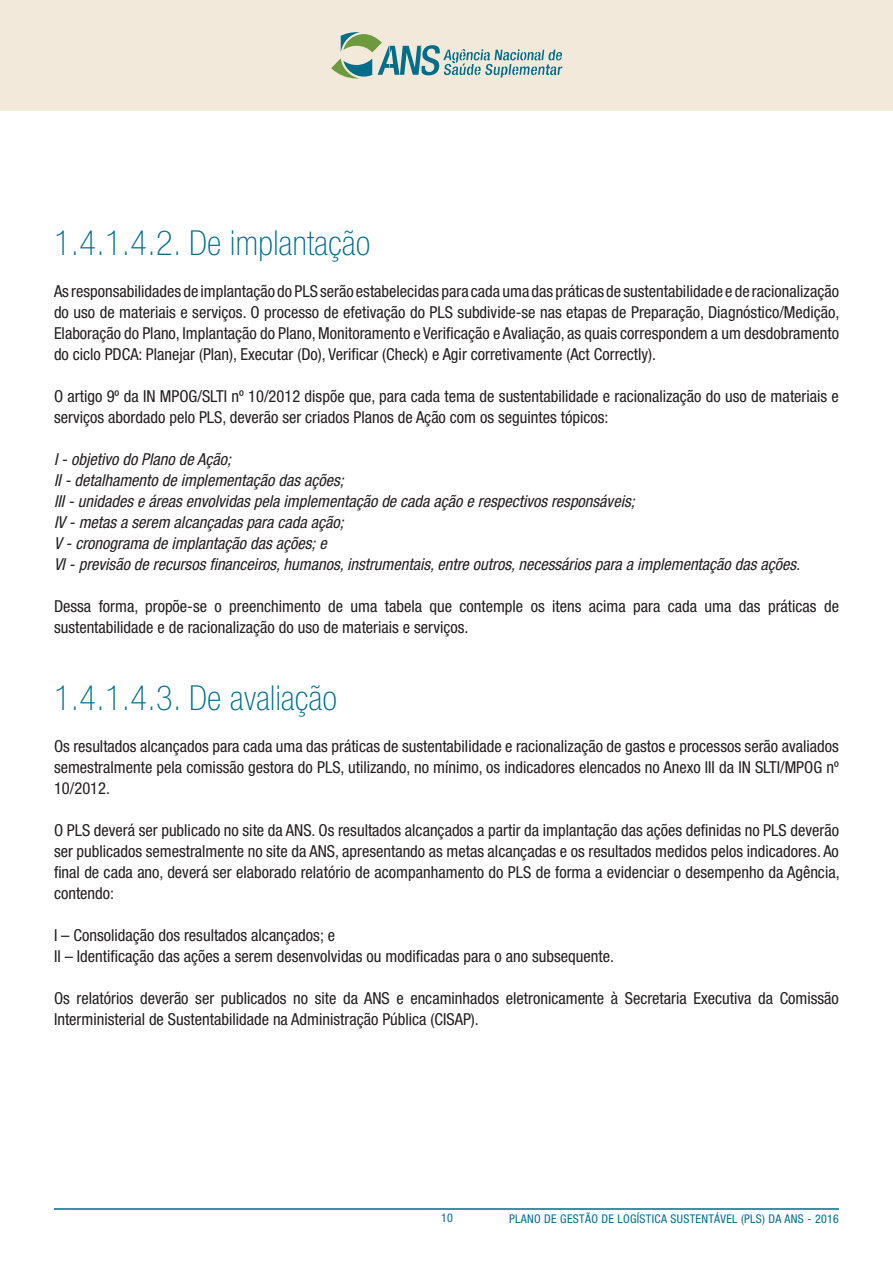
<style>
.page{position:relative;width:893px;height:1263px;background:#fff}
.page>*{position:absolute;margin:0;border:0;box-sizing:border-box;transform-origin:0 0}
.titulo_principal{font:100 condensed 34.5px "Helvetica Neue";letter-spacing:.01em;color:#006d89}
.texto{font:condensed 16.5px/21px "Helvetica Neue";color:#231f20;text-align:justify}
.texto-2{font:italic condensed 16.5px "Helvetica Neue";color:#231f20}
.t1{font:condensed 12px "Helvetica Neue";letter-spacing:.025em;color:#006d89}
</style>
<div class="page">
<div style="left:0;top:0;width:893px;height:111px;background:#f2e9da"></div>
<svg style="left:331px;top:32px;width:231px;height:46px"></svg>
<hr style="left:54px;top:1208px;width:785px;height:2px;background:#006d89">
<p class="titulo_principal" style="left:54px;top:224px;width:318px">1.4.1.4.2. De implantação</p>
<p class="texto" style="left:54px;top:281px;width:787px">As responsabilidades de implantação do PLS serão estabelecidas para cada uma das práticas de sustentabilidade e de racionalização do uso de materiais e serviços. O processo de efetivação do PLS subdivide-se nas etapas de Preparação, Diagnóstico/Medição, Elaboração do Plano, Implantação do Plano, Monitoramento e Verificação e Avaliação, as quais correspondem a um desdobramento do ciclo PDCA: Planejar (Plan), Executar (Do), Verificar (Check) e Agir corretivamente (Act Correctly).</p>
<p class="texto" style="left:54px;top:386px;width:786px">O artigo 9º da IN MPOG/SLTI nº 10/2012 dispõe que, para cada tema de sustentabilidade e racionalização do uso de materiais e serviços abordado pelo PLS, deverão ser criados Planos de Ação com os seguintes tópicos:</p>
<p class="texto-2" style="left:54px;top:450px;width:179px">I - objetivo do Plano de Ação;</p>
<p class="texto-2" style="left:54px;top:471px;width:291px">II - detalhamento de implementação das ações;</p>
<p class="texto-2" style="left:54px;top:492px;width:582px">III - unidades e áreas envolvidas pela implementação de cada ação e respectivos responsáveis;</p>
<p class="texto-2" style="left:54px;top:513px;width:291px">IV - metas a serem alcançadas para cada ação;</p>
<p class="texto-2" style="left:54px;top:534px;width:274px">V - cronograma de implantação das ações; e</p>
<p class="texto-2" style="left:54px;top:555px;width:748px">VI - previsão de recursos financeiros, humanos, instrumentais, entre outros, necessários para a implementação das ações.</p>
<p class="texto" style="left:54px;top:596px;width:786px">Dessa forma, propõe-se o preenchimento de uma tabela que contemple os itens acima para cada uma das práticas de sustentabilidade e de racionalização do uso de materiais e serviços.</p>
<p class="titulo_principal" style="left:54px;top:678px;width:285px">1.4.1.4.3. De avaliação</p>
<p class="texto" style="left:54px;top:735px;width:786px">Os resultados alcançados para cada uma das práticas de sustentabilidade e racionalização de gastos e processos serão avaliados semestralmente pela comissão gestora do PLS, utilizando, no mínimo, os indicadores elencados no Anexo III da IN SLTI/MPOG nº 10/2012.</p>
<p class="texto" style="left:54px;top:819px;width:787px">O PLS deverá ser publicado no site da ANS. Os resultados alcançados a partir da implantação das ações definidas no PLS deverão ser publicados semestralmente no site da ANS, apresentando as metas alcançadas e os resultados medidos pelos indicadores. Ao final de cada ano, deverá ser elaborado relatório de acompanhamento do PLS de forma a evidenciar o desempenho da Agência, contendo:</p>
<p class="texto" style="left:54px;top:924px;width:283px">I – Consolidação dos resultados alcançados; e</p>
<p class="texto" style="left:54px;top:945px;width:561px">II – Identificação das ações a serem desenvolvidas ou modificadas para o ano subsequente.</p>
<p class="texto" style="left:54px;top:987px;width:786px">Os relatórios deverão ser publicados no site da ANS e encaminhados eletronicamente à Secretaria Executiva da Comissão<br>Interministerial de Sustentabilidade na Administração Pública (CISAP).</p>
<p class="t1" style="left:441px;top:1211px;width:13px">10</p>
<p class="t1" style="left:509px;top:1211px;width:331px">PLANO DE GESTÃO DE LOGÍSTICA SUSTENTÁVEL (PLS) DA ANS - 2016</p>
</div>
